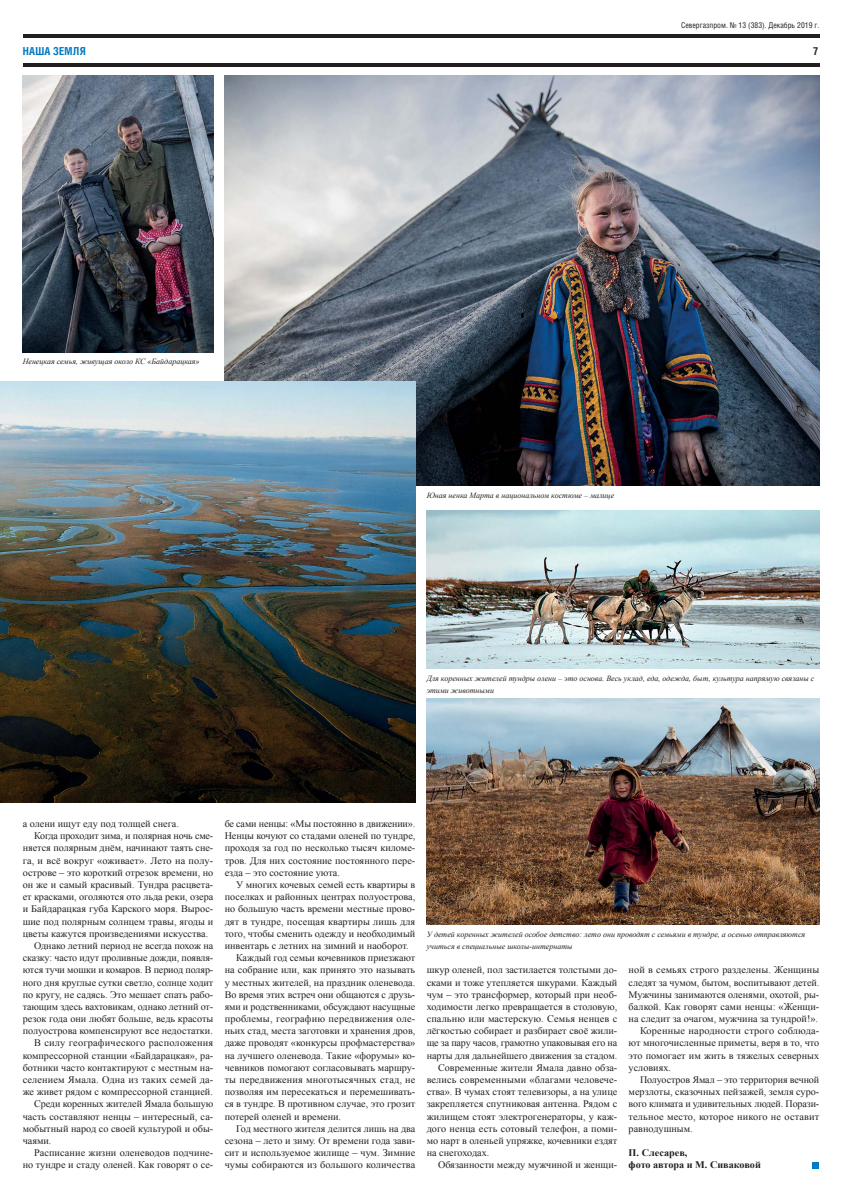
<style>
.page{position:relative;width:842px;height:1191px;background:#fff}
.page>*{position:absolute;margin:0;border:0;box-sizing:border-box;transform-origin:0 0}
.t1{font:700 11px "Helios Cond";letter-spacing:.03em;color:#0079c1}
.t2{font:700 11px "Helios Cond";color:#2c292a}
.t3{font:10px/12.2px "Times New Roman";color:#231f20;text-align:justify}
.t4{font:700 10px/12.2px "Times New Roman";color:#231f20}
.t5{font:10px "Times New Roman";letter-spacing:.02em;color:#231f20;scale:1.04 1}
.t6{font:italic 8px/12.2px "Times New Roman";color:#231f20}
.t7{font:8px "Helios Cond";color:#231f20}
</style>
<div class="page">
<hr style="left:23px;top:35px;width:796px;height:3px;background:#231f20">
<hr style="left:23px;top:64px;width:796px;height:3px;background:#231f20">
<img style="left:225px;top:76px;width:594px;height:410px">
<img style="left:0;top:381px;width:415px;height:421px">
<img style="left:23px;top:76px;width:190px;height:276px">
<img style="left:427px;top:510px;width:392px;height:159px">
<img style="left:427px;top:699px;width:392px;height:225px">
<div style="left:812px;top:1161px;width:7px;height:7px;background:#007ac2"></div>
<p class="t1" style="left:23px;top:47px;width:64px">НАША ЗЕМЛЯ</p>
<p class="t7" style="left:681px;top:22px;width:140px">Севергазпром. № 13 (383). Декабрь 2019 г.</p>
<p class="t2" style="left:813px;top:47px;width:7px">7</p>
<p class="t6" style="left:23px;top:355px;width:178px">Ненецкая семья, живущая около КС «Байдарацкая»</p>
<p class="t6" style="left:427px;top:489px;width:189px">Юная ненка Марта в национальном костюме – малице</p>
<p class="t6" style="left:427px;top:672px;width:389px">Для коренных жителей тундры олени – это основа. Весь уклад, еда, одежда, быт, культура напрямую связаны с этими животными</p>
<p class="t3" style="left:23px;top:817px;width:158px">а олени ищут еду под толщей снега.</p>
<p class="t3" style="left:34px;top:829px;width:181px">Когда проходит зима, и полярная ночь сме-</p>
<p class="t3" style="left:23px;top:842px;width:192px">няется полярным днём, начинают таять сне-</p>
<p class="t3" style="left:23px;top:854px;width:192px">га, и всё вокруг «оживает». Лето на полу-</p>
<p class="t3" style="left:23px;top:866px;width:192px">острове – это короткий отрезок времени, но</p>
<p class="t3" style="left:23px;top:878px;width:192px">он же и самый красивый. Тундра расцвета-</p>
<p class="t3" style="left:23px;top:890px;width:192px">ет красками, оголяются ото льда реки, озера</p>
<p class="t3" style="left:23px;top:903px;width:192px">и Байдарацкая губа Карского моря. Вырос-</p>
<p class="t3" style="left:23px;top:915px;width:192px">шие под полярным солнцем травы, ягоды и</p>
<p class="t3" style="left:23px;top:927px;width:187px">цветы кажутся произведениями искусства.</p>
<p class="t3" style="left:34px;top:939px;width:181px">Однако летний период не всегда похож на</p>
<p class="t3" style="left:23px;top:951px;width:192px">сказку: часто идут проливные дожди, появля-</p>
<p class="t3" style="left:23px;top:963px;width:192px">ются тучи мошки и комаров. В период поляр-</p>
<p class="t3" style="left:23px;top:976px;width:192px">ного дня круглые сутки светло, солнце ходит</p>
<p class="t3" style="left:23px;top:988px;width:192px">по кругу, не садясь. Это мешает спать рабо-</p>
<p class="t3" style="left:23px;top:1000px;width:192px">тающим здесь вахтовикам, однако летний от-</p>
<p class="t3" style="left:23px;top:1012px;width:192px">резок года они любят больше, ведь красоты</p>
<p class="t3" style="left:23px;top:1024px;width:192px">полуострова компенсируют все недостатки.</p>
<p class="t5" style="left:34px;top:1037px;width:174px">В силу географического расположения</p>
<p class="t3" style="left:23px;top:1049px;width:192px">компрессорной станции «Байдарацкая», ра-</p>
<p class="t3" style="left:23px;top:1061px;width:192px">ботники часто контактируют с местным на-</p>
<p class="t3" style="left:23px;top:1073px;width:192px">селением Ямала. Одна из таких семей да-</p>
<p class="t3" style="left:23px;top:1085px;width:192px">же живет рядом с компрессорной станцией.</p>
<p class="t3" style="left:34px;top:1097px;width:181px">Среди коренных жителей Ямала большую</p>
<p class="t3" style="left:23px;top:1110px;width:192px">часть составляют ненцы – интересный, са-</p>
<p class="t3" style="left:23px;top:1122px;width:192px">мобытный народ со своей культурой и обы-</p>
<p class="t3" style="left:23px;top:1134px;width:30px">чаями.</p>
<p class="t3" style="left:34px;top:1146px;width:181px">Расписание жизни оленеводов подчине-</p>
<p class="t3" style="left:23px;top:1158px;width:192px">но тундре и стаду оленей. Как говорят о се-</p>
<p class="t3" style="left:225px;top:817px;width:192px">бе сами ненцы: «Мы постоянно в движении».<br>Ненцы кочуют со стадами оленей по тундре, проходя за год по несколько тысяч киломе&shy;тров. Для них состояние постоянного пере&shy;езда – это состояние уюта.</p>
<p class="t3" style="left:236px;top:878px;width:181px">У многих кочевых семей есть квартиры в</p>
<p class="t3" style="left:225px;top:890px;width:192px">поселках и районных центрах полуострова,</p>
<p class="t3" style="left:225px;top:903px;width:192px">но большую часть времени местные прово-</p>
<p class="t3" style="left:225px;top:915px;width:192px">дят в тундре, посещая квартиры лишь для</p>
<p class="t3" style="left:225px;top:927px;width:192px">того, чтобы сменить одежду и необходимый</p>
<p class="t3" style="left:225px;top:939px;width:185px">инвентарь с летних на зимний и наоборот.</p>
<p class="t3" style="left:236px;top:951px;width:181px">Каждый год семьи кочевников приезжают</p>
<p class="t3" style="left:225px;top:963px;width:192px">на собрание или, как принято это называть</p>
<p class="t3" style="left:225px;top:976px;width:192px">у местных жителей, на праздник оленевода.</p>
<p class="t3" style="left:225px;top:988px;width:192px">Во время этих встреч они общаются с друзь-</p>
<p class="t3" style="left:225px;top:1000px;width:192px">ями и родственниками, обсуждают насущные</p>
<p class="t3" style="left:225px;top:1012px;width:192px">проблемы, географию передвижения оле-</p>
<p class="t3" style="left:225px;top:1024px;width:192px">ньих стад, места заготовки и хранения дров,</p>
<p class="t3" style="left:225px;top:1037px;width:192px">даже проводят «конкурсы профмастерства»</p>
<p class="t3" style="left:225px;top:1049px;width:192px">на лучшего оленевода. Такие «форумы» ко-</p>
<p class="t3" style="left:225px;top:1061px;width:192px">чевников помогают согласовывать маршру-</p>
<p class="t3" style="left:225px;top:1073px;width:192px">ты передвижения многотысячных стад, не</p>
<p class="t3" style="left:225px;top:1085px;width:192px">позволяя им пересекаться и перемешивать-</p>
<p class="t3" style="left:225px;top:1097px;width:192px">ся в тундре. В противном случае, это грозит</p>
<p class="t3" style="left:225px;top:1110px;width:118px">потерей оленей и времени.</p>
<p class="t3" style="left:236px;top:1122px;width:181px">Год местного жителя делится лишь на два</p>
<p class="t3" style="left:225px;top:1134px;width:192px">сезона – лето и зиму. От времени года зави-</p>
<p class="t3" style="left:225px;top:1146px;width:192px">сит и используемое жилище – чум. Зимние</p>
<p class="t3" style="left:225px;top:1158px;width:192px">чумы собираются из большого количества</p>
<p class="t6" style="left:427px;top:928px;width:380px">У детей коренных жителей особое детство: лето они проводят с семьями в тундре, а осенью отправляются учиться в специальные школы-интернаты</p>
<p class="t3" style="left:427px;top:963px;width:192px">шкур оленей, пол застилается толстыми до-</p>
<p class="t3" style="left:427px;top:976px;width:192px">сками и тоже утепляется шкурами. Каждый</p>
<p class="t3" style="left:427px;top:988px;width:192px">чум – это трансформер, который при необ-</p>
<p class="t3" style="left:427px;top:1000px;width:192px">ходимости легко превращается в столовую,</p>
<p class="t3" style="left:427px;top:1012px;width:192px">спальню или мастерскую. Семья ненцев с</p>
<p class="t3" style="left:427px;top:1024px;width:192px">лёгкостью собирает и разбирает своё жили-</p>
<p class="t3" style="left:427px;top:1037px;width:192px">ще за пару часов, грамотно упаковывая его на</p>
<p class="t3" style="left:427px;top:1049px;width:192px">нарты для дальнейшего движения за стадом.</p>
<p class="t3" style="left:438px;top:1061px;width:181px">Современные жители Ямала давно обза-</p>
<p class="t3" style="left:427px;top:1073px;width:192px">велись современными «благами человече-</p>
<p class="t3" style="left:427px;top:1085px;width:192px">ства». В чумах стоят телевизоры, а на улице</p>
<p class="t3" style="left:427px;top:1097px;width:192px">закрепляется спутниковая антенна. Рядом с</p>
<p class="t3" style="left:427px;top:1110px;width:192px">жилищем стоят электрогенераторы, у каж-</p>
<p class="t3" style="left:427px;top:1122px;width:192px">дого ненца есть сотовый телефон, а поми-</p>
<p class="t3" style="left:427px;top:1134px;width:192px">мо нарт в оленьей упряжке, кочевники ездят</p>
<p class="t3" style="left:427px;top:1146px;width:64px">на снегоходах.</p>
<p class="t3" style="left:438px;top:1158px;width:181px">Обязанности между мужчиной и женщи-</p>
<p class="t3" style="left:629px;top:963px;width:192px">ной в семьях строго разделены. Женщины</p>
<p class="t3" style="left:629px;top:976px;width:192px">следят за чумом, бытом, воспитывают детей.</p>
<p class="t3" style="left:629px;top:988px;width:192px">Мужчины занимаются оленями, охотой, ры-</p>
<p class="t3" style="left:629px;top:1000px;width:192px">балкой. Как говорят сами ненцы: «Женщи-</p>
<p class="t3" style="left:629px;top:1012px;width:191px">на следит за очагом, мужчина за тундрой!».</p>
<p class="t3" style="left:640px;top:1024px;width:181px">Коренные народности строго соблюда-</p>
<p class="t3" style="left:629px;top:1037px;width:192px">ют многочисленные приметы, веря в то, что</p>
<p class="t3" style="left:629px;top:1049px;width:192px">это помогает им жить в тяжелых северных</p>
<p class="t3" style="left:629px;top:1061px;width:44px">условиях.</p>
<p class="t3" style="left:640px;top:1073px;width:181px">Полуостров Ямал – это территория вечной</p>
<p class="t3" style="left:629px;top:1085px;width:192px">мерзлоты, сказочных пейзажей, земля суро-</p>
<p class="t3" style="left:629px;top:1097px;width:192px">вого климата и удивительных людей. Порази-</p>
<p class="t3" style="left:629px;top:1110px;width:192px">тельное место, которое никого не оставит</p>
<p class="t3" style="left:629px;top:1122px;width:66px">равнодушным.</p>
<p class="t4" style="left:629px;top:1146px;width:134px">П. Слесарев,<br>фото автора и М. Сиваковой</p>
</div>
